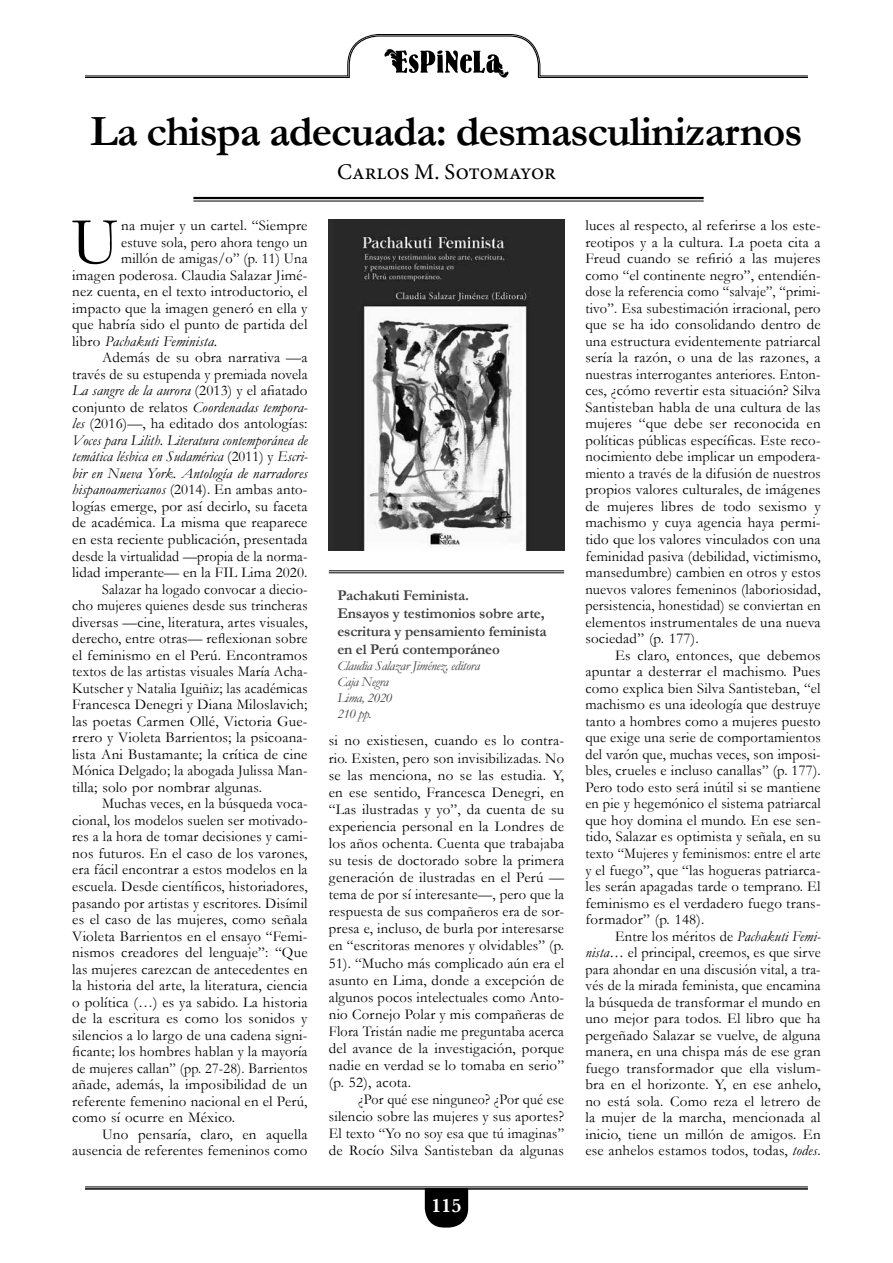
<style>
.page{position:relative;width:893px;height:1263px;background:#fff}
.page>*{position:absolute;margin:0;border:0;box-sizing:border-box;transform-origin:0 0}
.t1{font:67.95px "Garamond";color:#000}
.t2{font:700 43.5px "Garamond";letter-spacing:-.025em;color:#000}
.t3{font:22.5px "Minion Pro";color:#000}
.t4{font:600 19.95px "Baskerville";color:#fff}
.t5{font:15px/16.5px "Garamond";letter-spacing:.015em;color:#000;text-align:justify}
.t6{font:15px/16.5px "Garamond";letter-spacing:.015em;color:#000;text-align:justify;scale:.96 1}
.t7{font:15px/17.1px "Garamond";letter-spacing:.015em;color:#000;text-align:justify;scale:.94 1}
.t8{font:italic 15px "Garamond";letter-spacing:.01em;color:#000}
.t9{font:700 15px/18px "Garamond";letter-spacing:-.01em;color:#414042}
.t10{font:15px "Garamond";letter-spacing:.015em;color:#000;scale:.95 1}
.t11{font:italic 15px "Garamond";letter-spacing:.01em;color:#000;scale:.96 1}
.t12{font:15px "Garamond";letter-spacing:.015em;color:#000;scale:.93 1}
.t13{font:italic 13.5px/16.2px "Garamond";letter-spacing:-.02em;color:#414042}
.s1{font-style:normal}
.s2{font-style:italic}
</style>
<div class="page">
<svg style="left:425px;top:1190px;width:43px;height:37px;background:#141414"></svg>
<hr style="left:85px;top:1187px;width:723px;height:1px;background:#000">
<hr style="left:85px;top:1188px;width:723px;height:2px;background:#000">
<svg style="left:85px;top:34px;width:723px;height:44px"></svg>
<hr style="left:193px;top:197px;width:511px;height:2px;background:#000">
<hr style="left:193px;top:201px;width:511px;height:1px;background:#000">
<hr style="left:329px;top:570px;width:235px;height:1px;background:#000">
<hr style="left:329px;top:572px;width:235px;height:1px;background:#000">
<img style="left:329px;top:219px;width:235px;height:332px">
<h2 class="t2" style="left:90px;top:106px;width:714px">La chispa adecuada: desmasculinizarnos</h2>
<h3 class="t3" style="left:337px;top:157px;width:220px">Carlos M. Sotomayor</h3>
<h1 class="t1" style="left:71px;top:201px;width:50px">U</h1>
<p class="t5" style="left:121px;top:217px;width:188px">na mujer y un cartel. “Siempre</p>
<p class="t6" style="left:121px;top:233px;width:196px">estuve sola, pero ahora tengo un</p>
<p class="t10" style="left:121px;top:249px;width:198px">millón de amigas/o” (p. 11) Una</p>
<p class="t5" style="left:72px;top:266px;width:237px">imagen poderosa. Claudia Salazar Jimé-</p>
<p class="t5" style="left:72px;top:283px;width:237px">nez cuenta, en el texto introductorio, el</p>
<p class="t5" style="left:72px;top:300px;width:237px">impacto que la imagen generó en ella y</p>
<p class="t5" style="left:72px;top:316px;width:237px">que habría sido el punto de partida del</p>
<p class="t8" style="left:72px;top:332px;width:147px"><span class="s1">libro</span> Pachakuti Feminista.</p>
<p class="t5" style="left:102px;top:349px;width:207px">Además de su obra narrativa —a</p>
<p class="t6" style="left:72px;top:366px;width:247px">través de su estupenda y premiada novela</p>
<p class="t8" style="left:72px;top:382px;width:237px">La sangre de la aurora <span class="s1">(2013) y el afiatado</span></p>
<p class="t8" style="left:72px;top:398px;width:237px"><span class="s1">conjunto de relatos</span> Coordenadas tempora-</p>
<p class="t5" style="left:72px;top:415px;width:237px"><span class="s2">les</span> (2016)—, ha editado dos antologías:</p>
<p class="t11" style="left:72px;top:431px;width:247px">Voces para Lilith. Literatura contemporánea de</p>
<p class="t11" style="left:72px;top:448px;width:247px">temática lésbica en Sudamérica <span class="s1">(2011) y</span> Escri-</p>
<p class="t8" style="left:72px;top:464px;width:237px">bir en Nueva York. Antología de narradores</p>
<p class="t5" style="left:72px;top:481px;width:237px"><span class="s2">hispanoamericanos</span> (2014). En ambas anto-</p>
<p class="t5" style="left:72px;top:498px;width:237px">logías emerge, por así decirlo, su faceta</p>
<p class="t5" style="left:72px;top:514px;width:237px">de académica. La misma que reaparece</p>
<p class="t5" style="left:72px;top:531px;width:237px">en esta reciente publicación, presentada</p>
<p class="t7" style="left:72px;top:547px;width:252px">desde la virtualidad —propia de la norma-</p>
<p class="t5" style="left:72px;top:564px;width:237px">lidad imperante— en la FIL Lima 2020.</p>
<p class="t7" style="left:102px;top:580px;width:220px">Salazar ha logado convocar a diecio-</p>
<p class="t6" style="left:72px;top:597px;width:247px">cho mujeres quienes desde sus trincheras</p>
<p class="t5" style="left:72px;top:613px;width:237px">diversas —cine, literatura, artes visuales,</p>
<p class="t5" style="left:72px;top:630px;width:237px">derecho, entre otras— reflexionan sobre</p>
<p class="t5" style="left:72px;top:646px;width:237px">el feminismo en el Perú. Encontramos</p>
<p class="t10" style="left:72px;top:662px;width:249px">textos de las artistas visuales María Acha-</p>
<p class="t12" style="left:72px;top:679px;width:254px">Kutscher y Natalia Iguiñiz; las académicas</p>
<p class="t5" style="left:72px;top:696px;width:237px">Francesca Denegri y Diana Miloslavich;</p>
<p class="t5" style="left:72px;top:713px;width:237px">las poetas Carmen Ollé, Victoria Gue-</p>
<p class="t5" style="left:72px;top:729px;width:237px">rrero y Violeta Barrientos; la psicoana-</p>
<p class="t5" style="left:72px;top:746px;width:237px">lista Ani Bustamante; la crítica de cine</p>
<p class="t10" style="left:72px;top:762px;width:249px">Mónica Delgado; la abogada Julissa Man-</p>
<p class="t5" style="left:72px;top:779px;width:191px">tilla; solo por nombrar algunas.</p>
<p class="t6" style="left:102px;top:795px;width:216px">Muchas veces, en la búsqueda voca-</p>
<p class="t6" style="left:72px;top:812px;width:247px">cional, los modelos suelen ser motivado-</p>
<p class="t5" style="left:72px;top:828px;width:237px">res a la hora de tomar decisiones y cami-</p>
<p class="t5" style="left:72px;top:845px;width:237px">nos futuros. En el caso de los varones,</p>
<p class="t5" style="left:72px;top:861px;width:237px">era fácil encontrar a estos modelos en la</p>
<p class="t5" style="left:72px;top:878px;width:237px">escuela. Desde científicos, historiadores,</p>
<p class="t5" style="left:72px;top:894px;width:237px">pasando por artistas y escritores. Disímil</p>
<p class="t5" style="left:72px;top:911px;width:237px">es el caso de las mujeres, como señala</p>
<p class="t5" style="left:72px;top:927px;width:237px">Violeta Barrientos en el ensayo “Femi-</p>
<p class="t5" style="left:72px;top:944px;width:237px">nismos creadores del lenguaje”: “Que</p>
<p class="t5" style="left:72px;top:960px;width:237px">las mujeres carezcan de antecedentes en</p>
<p class="t5" style="left:72px;top:977px;width:237px">la historia del arte, la literatura, ciencia</p>
<p class="t5" style="left:72px;top:993px;width:237px">o política (…) es ya sabido. La historia</p>
<p class="t5" style="left:72px;top:1010px;width:237px">de la escritura es como los sonidos y</p>
<p class="t5" style="left:72px;top:1026px;width:237px">silencios a lo largo de una cadena signi-</p>
<p class="t5" style="left:72px;top:1043px;width:237px">ficante; los hombres hablan y la mayoría</p>
<p class="t7" style="left:72px;top:1059px;width:252px">de mujeres callan” (pp. 27-28). Barrientos</p>
<p class="t5" style="left:72px;top:1076px;width:237px">añade, además, la imposibilidad de un</p>
<p class="t5" style="left:72px;top:1093px;width:237px">referente femenino nacional en el Perú,</p>
<p class="t5" style="left:72px;top:1109px;width:164px">como sí ocurre en México.</p>
<p class="t5" style="left:102px;top:1126px;width:207px">Uno pensaría, claro, en aquella</p>
<p class="t5" style="left:72px;top:1142px;width:237px">ausencia de referentes femeninos como</p>
<p class="t9" style="left:337px;top:586px;width:211px">Pachakuti Feminista.<br>Ensayos y testimonios sobre arte, escritura y pensamiento feminista en el Perú contemporáneo</p>
<p class="t13" style="left:337px;top:657px;width:144px">Claudia Salazar Jiménez, editora<br>Caja Negra<br>Lima, 2020<br>210 pp.</p>
<p class="t5" style="left:329px;top:732px;width:237px;line-height:17.1px">si no existiesen, cuando es lo contra&shy;rio. Existen, pero son invisibilizadas. No se las menciona, no se las estudia. Y, en ese sentido, Francesca Denegri, en “Las ilustradas y yo”, da cuenta de su experiencia personal en la Londres de los años ochenta. Cuenta que trabajaba su tesis de doctorado sobre la primera generación de ilustradas en el Perú — tema de por sí interesante—, pero que la respuesta de sus compañeros era de sor&shy;presa e, incluso, de burla por interesarse en “escritoras menores y olvidables” (p.<br>51). “Mucho más complicado aún era el asunto en Lima, donde a excepción de algunos pocos intelectuales como Anto&shy;nio Cornejo Polar y mis compañeras de Flora Tristán nadie me preguntaba acerca del avance de la investigación, porque nadie en verdad se lo tomaba en serio” (p. 52), acota.</p>
<p class="t7" style="left:329px;top:1091px;width:252px;text-indent:30px">¿Por qué ese ninguneo? ¿Por qué ese silencio sobre las mujeres y sus aportes?<br>El texto “Yo no soy esa que tú imaginas” de Rocío Silva Santisteban da algunas</p>
<h3 class="t4" style="left:432px;top:1192px;width:31px">115</h3>
<p class="t5" style="left:585px;top:217px;width:237px">luces al respecto, al referirse a los este&shy;reotipos y a la cultura. La poeta cita a Freud cuando se refirió a las mujeres como “el continente negro”, entendién&shy;dose la referencia como “salvaje”, “primi&shy;tivo”. Esa subestimación irracional, pero que se ha ido consolidando dentro de una estructura evidentemente patriarcal sería la razón, o una de las razones, a nuestras interrogantes anteriores. Enton&shy;ces, ¿cómo revertir esta situación? Silva Santisteban habla de una cultura de las mujeres “que debe ser reconocida en políticas públicas específicas. Este reco&shy;nocimiento debe implicar un empodera&shy;miento a través de la difusión de nuestros propios valores culturales, de imágenes de mujeres libres de todo sexismo y machismo y cuya agencia haya permi&shy;tido que los valores vinculados con una feminidad pasiva (debilidad, victimismo, mansedumbre) cambien en otros y estos nuevos valores femeninos (laboriosidad, persistencia, honestidad) se conviertan en elementos instrumentales de una nueva sociedad” (p. 177).</p>
<p class="t5" style="left:585px;top:646px;width:237px;text-indent:30px">Es claro, entonces, que debemos apuntar a desterrar el machismo. Pues como explica bien Silva Santisteban, “el machismo es una ideología que destruye tanto a hombres como a mujeres puesto que exige una serie de comportamientos del varón que, muchas veces, son imposi&shy;bles, crueles e incluso canallas” (p. 177).<br>Pero todo esto será inútil si se mantiene en pie y hegemónico el sistema patriarcal que hoy domina el mundo. En ese sen&shy;tido, Salazar es optimista y señala, en su texto “Mujeres y feminismos: entre el arte y el fuego”, que “las hogueras patriarca&shy;les serán apagadas tarde o temprano. El feminismo es el verdadero fuego trans&shy;formador” (p. 148).</p>
<p class="t6" style="left:585px;top:927px;width:247px;text-indent:30px">Entre los méritos de <span class="s2">Pachakuti Femi&shy;nista…</span> el principal, creemos, es que sirve para ahondar en una discusión vital, a tra&shy;vés de la mirada feminista, que encamina la búsqueda de transformar el mundo en uno mejor para todos. El libro que ha pergeñado Salazar se vuelve, de alguna manera, en una chispa más de ese gran fuego transformador que ella vislum&shy;bra en el horizonte. Y, en ese anhelo, no está sola. Como reza el letrero de la mujer de la marcha, mencionada al inicio, tiene un millón de amigos. En ese anhelos estamos todos, todas, <span class="s2">todes</span>.</p>
</div>
